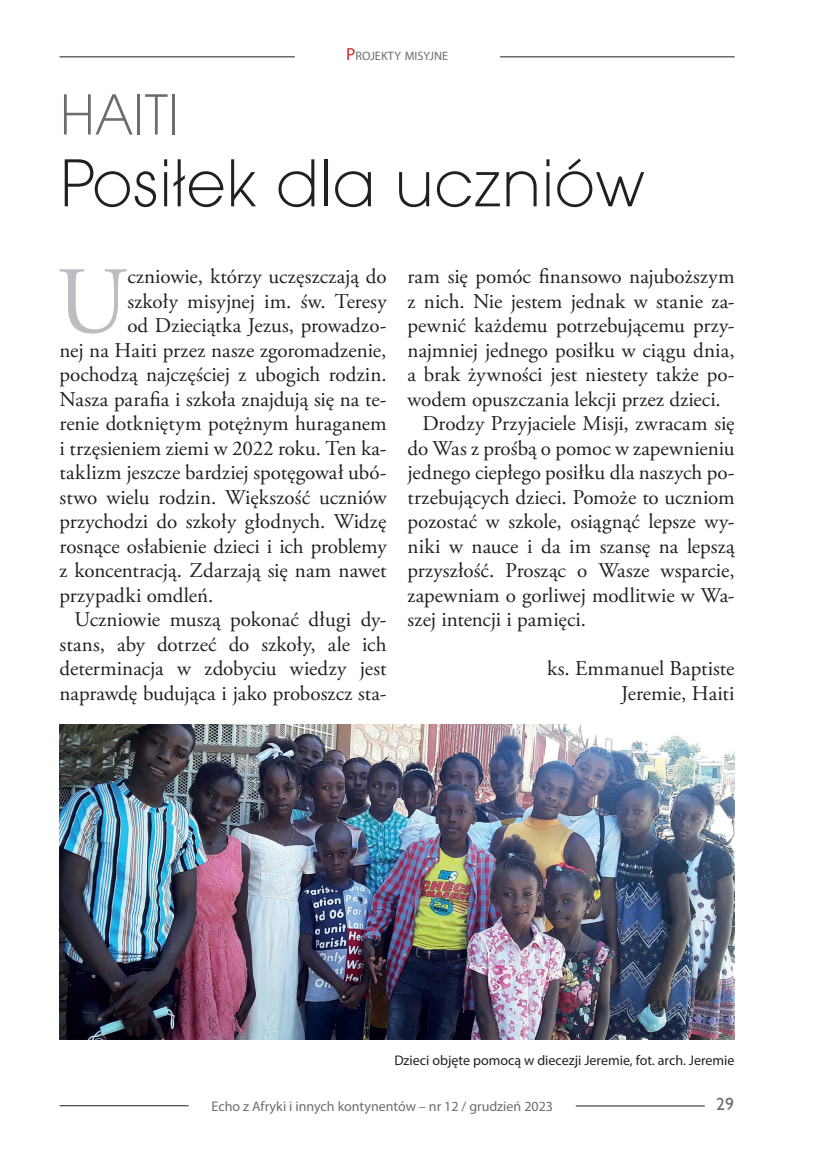
<style>
.page{position:relative;width:819px;height:1166px;background:#fff}
.page>*{position:absolute;margin:0;border:0;box-sizing:border-box;transform-origin:0 0}
.A_TEKST{font:94.85px "Adobe Garamond Pro";color:#bcbdc0}
.A_ROZDZIALY{font:61.25px "EFN Straight New";letter-spacing:.01em;color:#231f20}
.A_ROZDZIALY-2{font:52.5px "EFN Straight New";color:#6c6d70}
.A_TEKST-2{font:21px/24.5px "Adobe Garamond Pro";letter-spacing:.005em;color:#231f20;text-align:justify}
.t1{font:17.5px "Humanist 521 BT";color:#6c6d70}
.A_PODPI_FOT{font:14px "Myriad Pro";color:#231f20}
.t2{font:14px "Myriad Pro";color:#6c6d70}
.t3{font:12.25px "Myriad Pro";color:#6c6d70}
.s1{font-size:17.5px;color:#d1232a}
</style>
<div class="page">
<hr style="left:60px;top:1105px;width:129px;height:1px;background:#231f20">
<hr style="left:575px;top:1105px;width:129px;height:1px;background:#231f20">
<hr style="left:60px;top:57px;width:235px;height:1px;background:#231f20">
<hr style="left:500px;top:57px;width:234px;height:1px;background:#231f20">
<img style="left:60px;top:724px;width:674px;height:315px">
<p class="t3" style="left:346px;top:49px;width:104px"><span class="s1">P</span>ROJEKTY MISYJNE</p>
<p class="A_ROZDZIALY-2" style="left:60px;top:83px;width:122px">HAITI</p>
<p class="A_ROZDZIALY" style="left:60px;top:146px;width:587px">Posiłek dla uczniów</p>
<p class="A_TEKST" style="left:57px;top:245px;width:72px">U</p>
<p class="A_TEKST-2" style="left:127px;top:265px;width:261px">czniowie, którzy uczęszczają do</p>
<p class="A_TEKST-2" style="left:127px;top:289px;width:261px">szkoły misyjnej im. św. Teresy</p>
<p class="A_TEKST-2" style="left:127px;top:314px;width:261px">od Dzieciątka Jezus, prowadzo-</p>
<p class="A_TEKST-2" style="left:60px;top:338px;width:328px">nej na Haiti przez nasze zgoromadzenie,</p>
<p class="A_TEKST-2" style="left:60px;top:363px;width:328px">pochodzą najczęściej z ubogich rodzin.</p>
<p class="A_TEKST-2" style="left:60px;top:387px;width:328px">Nasza parafia i szkoła znajdują się na te-</p>
<p class="A_TEKST-2" style="left:60px;top:412px;width:328px">renie dotkniętym potężnym huraganem</p>
<p class="A_TEKST-2" style="left:60px;top:436px;width:328px">i trzęsieniem ziemi w 2022 roku. Ten ka-</p>
<p class="A_TEKST-2" style="left:60px;top:461px;width:328px">taklizm jeszcze bardziej spotęgował ubó-</p>
<p class="A_TEKST-2" style="left:60px;top:485px;width:328px">stwo wielu rodzin. Większość uczniów</p>
<p class="A_TEKST-2" style="left:60px;top:510px;width:328px">przychodzi do szkoły głodnych. Widzę</p>
<p class="A_TEKST-2" style="left:60px;top:534px;width:328px">rosnące osłabienie dzieci i ich problemy</p>
<p class="A_TEKST-2" style="left:60px;top:559px;width:328px">z koncentracją. Zdarzają się nam nawet</p>
<p class="A_TEKST-2" style="left:60px;top:583px;width:155px">przypadki omdleń.</p>
<p class="A_TEKST-2" style="left:60px;top:608px;width:328px;text-indent:15px">Uczniowie muszą pokonać długi dy&shy;stans, aby dotrzeć do szkoły, ale ich determinacja w zdobyciu wiedzy jest naprawdę budująca i jako proboszcz sta-</p>
<p class="A_TEKST-2" style="left:407px;top:265px;width:328px">ram się pomóc finansowo najuboższym z nich. Nie jestem jednak w stanie za&shy;pewnić każdemu potrzebującemu przy&shy;najmniej jednego posiłku w ciągu dnia, a brak żywności jest niestety także po&shy;wodem opuszczania lekcji przez dzieci.</p>
<p class="A_TEKST-2" style="left:407px;top:412px;width:328px;text-indent:15px">Drodzy Przyjaciele Misji, zwracam się do Was z prośbą o pomoc w zapewnieniu jednego ciepłego posiłku dla naszych po&shy;trzebujących dzieci. Pomoże to uczniom pozostać w szkole, osiągnąć lepsze wy&shy;niki w nauce i da im szansę na lepszą przyszłość. Prosząc o Wasze wsparcie, zapewniam o gorliwej modlitwie w Wa&shy;szej intencji i pamięci.</p>
<p class="A_TEKST-2" style="left:547px;top:657px;width:189px">ks. Emmanuel Baptiste</p>
<p class="A_TEKST-2" style="left:621px;top:681px;width:115px">Jeremie, Haiti</p>
<p class="A_PODPI_FOT" style="left:394px;top:1051px;width:342px">Dzieci objęte pomocą w diecezji Jeremie, fot. arch. Jeremie</p>
<p class="t2" style="left:212px;top:1098px;width:343px">Echo z Afryki i innych kontynentów – nr 12 / grudzień 2023</p>
<p class="t1" style="left:716px;top:1093px;width:19px">29</p>
</div>
